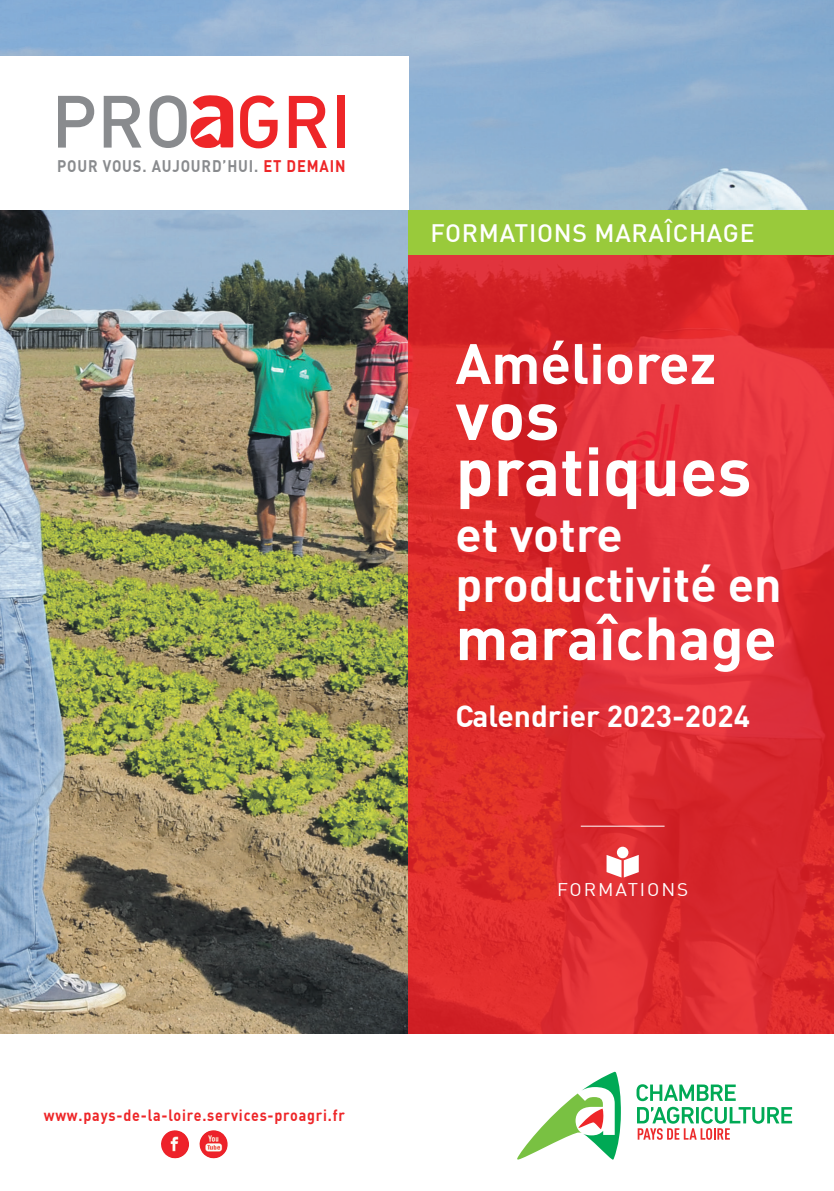
<style>
.page{position:relative;width:834px;height:1191px;background:#fff}
.page>*{position:absolute;margin:0;border:0;box-sizing:border-box;transform-origin:0 0}
.t1{font:700 68px/56px "DIN";color:#fff}
.t2{font:700 60px "DIN";color:#fff}
.t3{font:700 56px "DIN";color:#fff}
.t4{font:700 48px/50px "DIN";color:#fff}
.t5{font:700 30px "DIN";color:#fff}
.t6{font:500 24.8px "DIN";letter-spacing:.03em;color:#fff}
.t7{font:18px "DIN";letter-spacing:.1em;color:#fff;scale:1.05 1}
.t8{font:700 16.4px "DIN";letter-spacing:.055em;color:#898b8e;scale:.89 1}
.t9{font:700 16px "DIN";letter-spacing:.055em;color:#ee2628;scale:.89 1}
.s1{color:#ee2628}
</style>
<div class="page">
<img style="left:0;top:0;width:833px;height:1033px">
<svg style="left:408px;top:254px;width:425px;height:779px;background:#dd2d30"></svg>
<div style="left:0;top:57px;width:408px;height:153px;background:#fff"></div>
<div style="left:408px;top:210px;width:425px;height:44px;background:#99ca3b"></div>
<svg style="left:58px;top:96px;width:36px;height:52px"></svg>
<svg style="left:104px;top:96px;width:37px;height:52px"></svg>
<svg style="left:149px;top:95px;width:84px;height:53px"></svg>
<svg style="left:240px;top:95px;width:37px;height:53px"></svg>
<svg style="left:289px;top:96px;width:38px;height:52px"></svg>
<div style="left:336px;top:96px;width:8px;height:52px;background:#ee2628"></div>
<hr style="left:580px;top:826px;width:84px;height:1px;background:#fff">
<div style="left:616px;top:846px;width:12px;height:12px;background:#fff;border-radius:50%"></div>
<svg style="left:606px;top:855px;width:32px;height:22px"></svg>
<img style="left:161px;top:1130px;width:28px;height:28px">
<img style="left:199px;top:1130px;width:29px;height:28px">
<svg style="left:517px;top:1071px;width:104px;height:88px"></svg>
<svg style="left:636px;top:1084px;width:156px;height:55px"></svg>
<p class="t8" style="left:57px;top:155px;width:325px">POUR VOUS. AUJOURD’HUI. <span class="s1">ET DEMAIN</span></p>
<p class="t9" style="left:44px;top:1104px;width:340px">www.pays-de-la-loire.services-proagri.fr</p>
<h3 class="t6" style="left:430px;top:217px;width:325px">FORMATIONS MARAÎCHAGE</h3>
<h3 class="t3" style="left:455px;top:327px;width:262px">Améliorez</h3>
<h1 class="t1" style="left:455px;top:384px;width:297px">vos pratiques</h1>
<h3 class="t4" style="left:455px;top:507px;width:327px">et votre productivité en</h3>
<h2 class="t2" style="left:455px;top:599px;width:323px">maraîchage</h2>
<h3 class="t5" style="left:455px;top:696px;width:296px">Calendrier 2023-2024</h3>
<p class="t7" style="left:557px;top:878px;width:126px">FORMATIONS</p>
</div>
